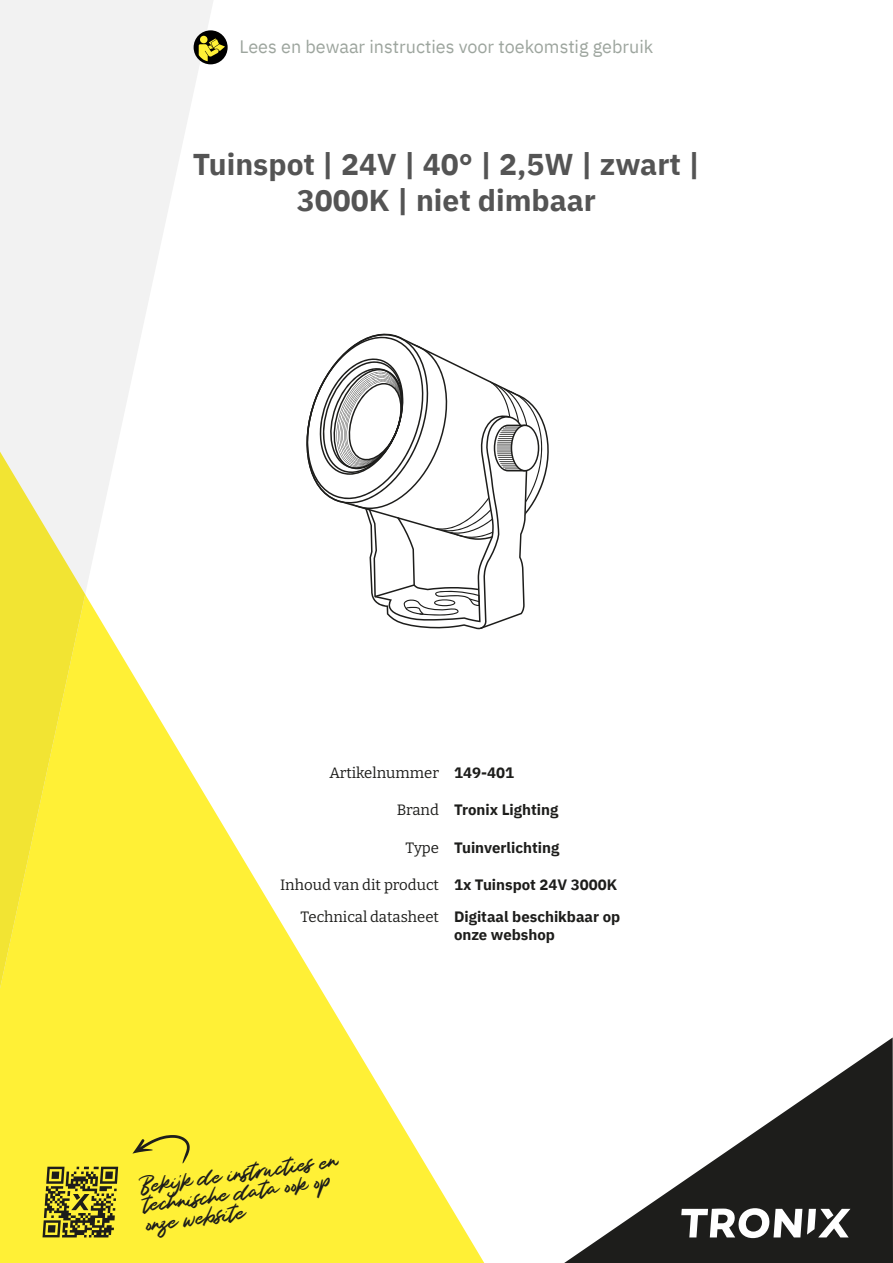
<style>
.page{position:relative;width:893px;height:1263px;background:#fff}
.page>*{position:absolute;margin:0;border:0;box-sizing:border-box;transform-origin:0 0}
.t1{font:700 30px/36px "IBM Plex Sans";color:#545454;text-align:center}
.t2{font:27px/19.6px "Rajawalite";color:#1d1d1b}
.t3{font:18px "IBM Plex Sans";color:#9da59e}
.t4{font:700 15px/18px "IBM Plex Sans";color:#1d1d1b}
.t5{font:15px "Bitter";color:#1d1d1b}
.s1{font-family:"Bitter";font-weight:400}
.s2{font-family:"IBM Plex Sans";font-weight:700}
</style>
<div class="page">
<svg style="left:43px;top:810px;width:441px;height:453px;fill:#fff036"></svg>
<svg style="left:564px;top:1067px;width:286px;height:196px"></svg>
<svg style="left:43px;top:0;width:171px;height:988px"></svg>
<svg style="left:43px;top:452px;width:42px;height:536px;fill:#fff036"></svg>
<svg style="left:681px;top:1208px;width:169px;height:30px"></svg>
<svg style="left:43px;top:1167px;width:75px;height:70px;background:#908928"></svg>
<svg style="left:132px;top:1135px;width:58px;height:30px;background:#dbce31"></svg>
<svg style="left:194px;top:30px;width:34px;height:34px"></svg>
<svg style="left:0;top:0;width:43px;height:1263px"></svg>
<svg style="left:850px;top:1037px;width:43px;height:226px;background:#2c2c2a"></svg>
<svg style="left:306px;top:333px;width:243px;height:296px"></svg>
<p class="t3" style="left:240px;top:33px;width:415px">Lees en bewaar instructies voor toekomstig gebruik</p>
<h1 class="t1" style="left:193px;top:144px;width:509px">Tuinspot | 24V | 40° | 2,5W | zwart |<br>3000K | niet dimbaar</h1>
<p class="t5" style="left:329px;top:763px;width:111px">Artikelnummer</p>
<p class="t5" style="left:397px;top:801px;width:44px">Brand</p>
<p class="t4" style="left:454px;top:762px;width:62px">149-401</p>
<p class="t4" style="left:454px;top:800px;width:106px">Tronix Lighting</p>
<p class="t4" style="left:405px;top:837px;width:156px"><span class="s1">Type</span> Tuinverlichting</p>
<p class="t5" style="left:280px;top:876px;width:339px">Inhoud van dit product <span class="s2">1x Tuinspot 24V 3000K</span></p>
<p class="t4" style="left:454px;top:906px;width:168px;text-indent:-154px"><span class="s1">Technical datasheet</span> Digitaal beschikbaar op onze webshop</p>
<h2 class="t2" style="left:141px;top:1178px;width:200px;rotate:-7deg">Bekijk de instructies en technische data ook op onze website</h2>
</div>
